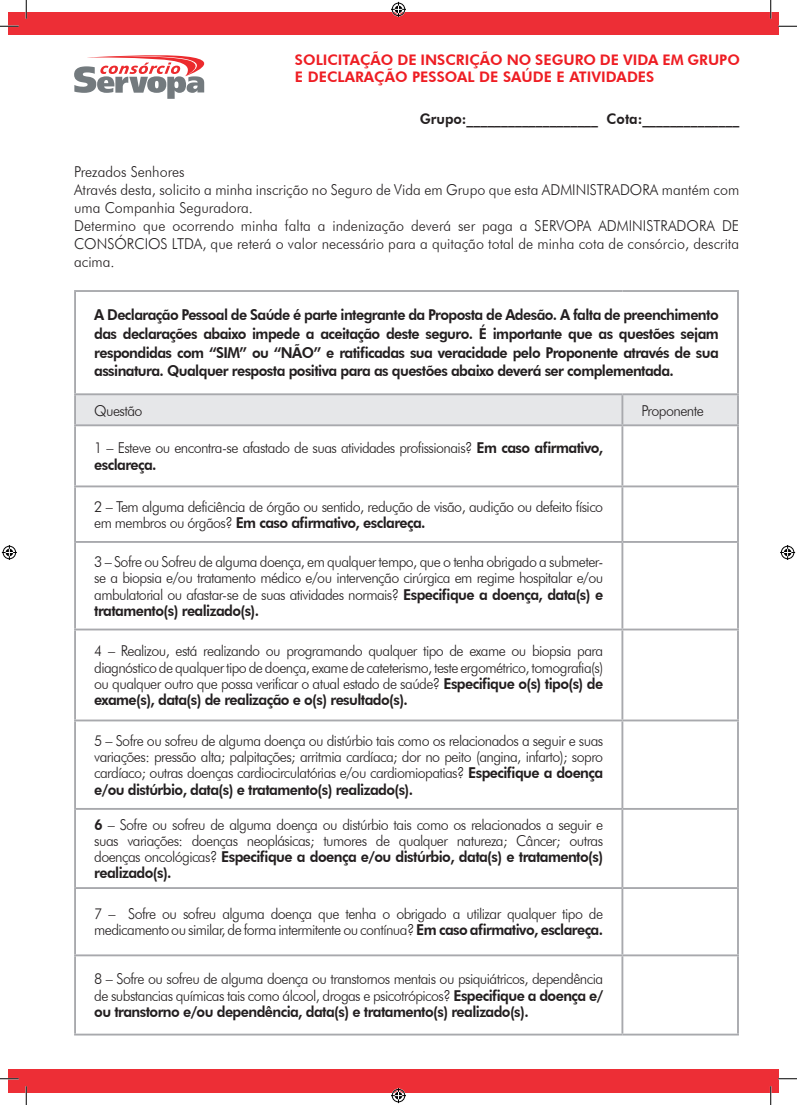
<style>
.page{position:relative;width:797px;height:1105px;background:#fff}
.page>*{position:absolute;margin:0;border:0;box-sizing:border-box;transform-origin:0 0}
.t1{font:300 15px/16.2px "Futura BT";letter-spacing:-.04em;color:#231f20;text-align:justify;scale:.95 1}
.t2{font:800 15px/18.8px "Futura BT";letter-spacing:-.04em;color:#231f20;text-align:justify;scale:.95 1}
.t3{font:300 15px/18px "Futura BT";color:#231f20;scale:.95 1}
.t4{font:800 14.5px/17.5px "Futura BT";color:#ee1d23}
.t5{font:800 14.5px "Futura BT";color:#231f20;scale:.95 1}
.s1{font-weight:800}
</style>
<div class="page">
<img style="left:9px;top:13px;width:8px;height:21px">
<div style="left:17px;top:13px;width:761px;height:21px;background:#ed2e36"></div>
<img style="left:9px;top:1070px;width:8px;height:23px">
<div style="left:17px;top:1070px;width:761px;height:23px;background:#ed2e36"></div>
<svg style="left:74px;top:55px;width:131px;height:44px"></svg>
<div style="left:76px;top:395px;width:661px;height:29px;background:#e6e7e9"></div>
<hr style="left:74px;top:290px;width:548px;height:2px;background:#a8a9ad">
<hr style="left:74px;top:292px;width:2px;height:101px;background:#a8a9ad">
<hr style="left:622px;top:290px;width:117px;height:2px;background:#a8a9ad">
<hr style="left:737px;top:292px;width:2px;height:101px;background:#a8a9ad">
<hr style="left:74px;top:393px;width:548px;height:2px;background:#a8a9ad">
<hr style="left:74px;top:395px;width:2px;height:29px;background:#a8a9ad">
<hr style="left:622px;top:393px;width:117px;height:2px;background:#a8a9ad">
<hr style="left:621px;top:395px;width:2px;height:29px;background:#a8a9ad">
<hr style="left:737px;top:395px;width:2px;height:29px;background:#a8a9ad">
<hr style="left:74px;top:424px;width:548px;height:2px;background:#a8a9ad">
<hr style="left:74px;top:426px;width:2px;height:59px;background:#a8a9ad">
<hr style="left:622px;top:424px;width:117px;height:2px;background:#a8a9ad">
<hr style="left:621px;top:426px;width:2px;height:59px;background:#a8a9ad">
<hr style="left:737px;top:426px;width:2px;height:59px;background:#a8a9ad">
<hr style="left:74px;top:485px;width:548px;height:2px;background:#a8a9ad">
<hr style="left:74px;top:487px;width:2px;height:54px;background:#a8a9ad">
<hr style="left:622px;top:485px;width:117px;height:2px;background:#a8a9ad">
<hr style="left:621px;top:487px;width:2px;height:54px;background:#a8a9ad">
<hr style="left:737px;top:487px;width:2px;height:54px;background:#a8a9ad">
<hr style="left:74px;top:541px;width:548px;height:2px;background:#a8a9ad">
<hr style="left:74px;top:543px;width:2px;height:86px;background:#a8a9ad">
<hr style="left:622px;top:541px;width:117px;height:2px;background:#a8a9ad">
<hr style="left:621px;top:543px;width:2px;height:86px;background:#a8a9ad">
<hr style="left:737px;top:543px;width:2px;height:86px;background:#a8a9ad">
<hr style="left:74px;top:629px;width:548px;height:1px;background:#a8a9ad">
<hr style="left:74px;top:630px;width:2px;height:89px;background:#a8a9ad">
<hr style="left:622px;top:629px;width:117px;height:1px;background:#a8a9ad">
<hr style="left:621px;top:630px;width:2px;height:89px;background:#a8a9ad">
<hr style="left:737px;top:630px;width:2px;height:89px;background:#a8a9ad">
<hr style="left:74px;top:719px;width:548px;height:2px;background:#a8a9ad">
<hr style="left:74px;top:721px;width:2px;height:87px;background:#a8a9ad">
<hr style="left:622px;top:719px;width:117px;height:2px;background:#a8a9ad">
<hr style="left:621px;top:721px;width:2px;height:87px;background:#a8a9ad">
<hr style="left:737px;top:721px;width:2px;height:87px;background:#a8a9ad">
<hr style="left:74px;top:808px;width:548px;height:2px;background:#a8a9ad">
<hr style="left:74px;top:810px;width:2px;height:77px;background:#a8a9ad">
<hr style="left:622px;top:808px;width:117px;height:2px;background:#a8a9ad">
<hr style="left:621px;top:810px;width:2px;height:77px;background:#a8a9ad">
<hr style="left:737px;top:810px;width:2px;height:77px;background:#a8a9ad">
<hr style="left:74px;top:887px;width:548px;height:2px;background:#a8a9ad">
<hr style="left:74px;top:889px;width:2px;height:65px;background:#a8a9ad">
<hr style="left:622px;top:887px;width:117px;height:2px;background:#a8a9ad">
<hr style="left:621px;top:889px;width:2px;height:65px;background:#a8a9ad">
<hr style="left:737px;top:889px;width:2px;height:65px;background:#a8a9ad">
<hr style="left:74px;top:954px;width:548px;height:2px;background:#a8a9ad">
<hr style="left:74px;top:956px;width:2px;height:78px;background:#a8a9ad">
<hr style="left:622px;top:954px;width:117px;height:2px;background:#a8a9ad">
<hr style="left:621px;top:956px;width:2px;height:78px;background:#a8a9ad">
<hr style="left:737px;top:956px;width:2px;height:78px;background:#a8a9ad">
<hr style="left:74px;top:1034px;width:548px;height:1px;background:#a8a9ad">
<hr style="left:622px;top:1034px;width:117px;height:1px;background:#a8a9ad">
<svg style="left:0;top:25px;width:19px;height:2px"></svg>
<svg style="left:778px;top:25px;width:19px;height:2px"></svg>
<svg style="left:0;top:1078px;width:19px;height:1px"></svg>
<svg style="left:778px;top:1078px;width:19px;height:1px"></svg>
<svg style="left:25px;top:0;width:2px;height:19px"></svg>
<svg style="left:25px;top:1086px;width:2px;height:19px"></svg>
<svg style="left:770px;top:0;width:1px;height:19px"></svg>
<svg style="left:770px;top:1086px;width:1px;height:19px"></svg>
<svg style="left:391px;top:2px;width:15px;height:15px"></svg>
<svg style="left:391px;top:1088px;width:15px;height:15px"></svg>
<svg style="left:2px;top:545px;width:15px;height:15px"></svg>
<svg style="left:780px;top:545px;width:15px;height:15px"></svg>
<p class="t4" style="left:295px;top:51px;width:446px">SOLICITAÇÃO DE INSCRIÇÃO NO SEGURO DE VIDA EM GRUPO<br>E DECLARAÇÃO PESSOAL DE SAÚDE E ATIVIDADES</p>
<p class="t5" style="left:420px;top:110px;width:338px">Grupo:___________________ Cota:______________</p>
<p class="t3" style="left:74px;top:163px;width:701px">Prezados Senhores<br>Através desta, solicito a minha inscrição no Seguro de Vida em Grupo que esta ADMINISTRADORA mantém com uma Companhia Seguradora.<br>Determino que ocorrendo minha falta a indenização deverá ser paga a SERVOPA ADMINISTRADORA DE CONSÓRCIOS LTDA, que reterá o valor necessário para a quitação total de minha cota de consórcio, descrita acima.</p>
<p class="t2" style="left:94px;top:305px;width:659px">A Declaração Pessoal de Saúde é parte integrante da Proposta de Adesão. A falta de preenchimento das declarações abaixo impede a aceitação deste seguro. É importante que as questões sejam respondidas com “SIM” ou “NÃO” e ratificadas sua veracidade pelo Proponente através de sua assinatura. Qualquer resposta positiva para as questões abaixo deverá ser complementada.</p>
<p class="t1" style="left:94px;top:402px;width:52px">Questão</p>
<p class="t1" style="left:641px;top:402px;width:67px">Proponente</p>
<p class="t1" style="left:94px;top:440px;width:537px">1 – Esteve ou encontra-se afastado de suas atividades profissionais? <span class="s1">Em caso afirmativo, esclareça.</span></p>
<p class="t1" style="left:94px;top:498px;width:537px">2 – Tem alguma deficiência de órgão ou sentido, redução de visão, audição ou defeito físico em membros ou órgãos? <span class="s1">Em caso afirmativo, esclareça.</span></p>
<p class="t1" style="left:94px;top:553px;width:537px">3 – Sofre ou Sofreu de alguma doença, em qualquer tempo, que o tenha obrigado a submeter&shy;se a biopsia e/ou tratamento médico e/ou intervenção cirúrgica em regime hospitalar e/ou ambulatorial ou afastar-se de suas atividades normais? <span class="s1">Especifique a doença, data(s) e tratamento(s) realizado(s).</span></p>
<p class="t1" style="left:94px;top:643px;width:537px">4 – Realizou, está realizando ou programando qualquer tipo de exame ou biopsia para diagnóstico de qualquer tipo de doença, exame de cateterismo, teste ergométrico, tomografia(s) ou qualquer outro que possa verificar o atual estado de saúde? <span class="s1">Especifique o(s) tipo(s) de exame(s), data(s) de realização e o(s) resultado(s).</span></p>
<p class="t1" style="left:94px;top:732px;width:537px">5 – Sofre ou sofreu de alguma doença ou distúrbio tais como os relacionados a seguir e suas variações: pressão alta; palpitações; arritmia cardíaca; dor no peito (angina, infarto); sopro cardíaco; outras doenças cardiocirculatórias e/ou cardiomiopatias? <span class="s1">Especifique a doença e/ou distúrbio, data(s) e tratamento(s) realizado(s).</span></p>
<p class="t1" style="left:94px;top:816px;width:537px"><span class="s1">6</span> – Sofre ou sofreu de alguma doença ou distúrbio tais como os relacionados a seguir e suas variações: doenças neoplásicas; tumores de qualquer natureza; Câncer; outras doenças oncológicas? <span class="s1">Especifique a doença e/ou distúrbio, data(s) e tratamento(s) realizado(s).</span></p>
<p class="t1" style="left:94px;top:906px;width:537px">7 – Sofre ou sofreu alguma doença que tenha o obrigado a utilizar qualquer tipo de medicamento ou similar, de forma intermitente ou contínua? <span class="s1">Em caso afirmativo, esclareça.</span></p>
<p class="t1" style="left:94px;top:971px;width:537px">8 – Sofre ou sofreu de alguma doença ou transtornos mentais ou psiquiátricos, dependência de substancias químicas tais como álcool, drogas e psicotrópicos? <span class="s1">Especifique a doença e/ ou transtorno e/ou dependência, data(s) e tratamento(s) realizado(s).</span></p>
</div>
